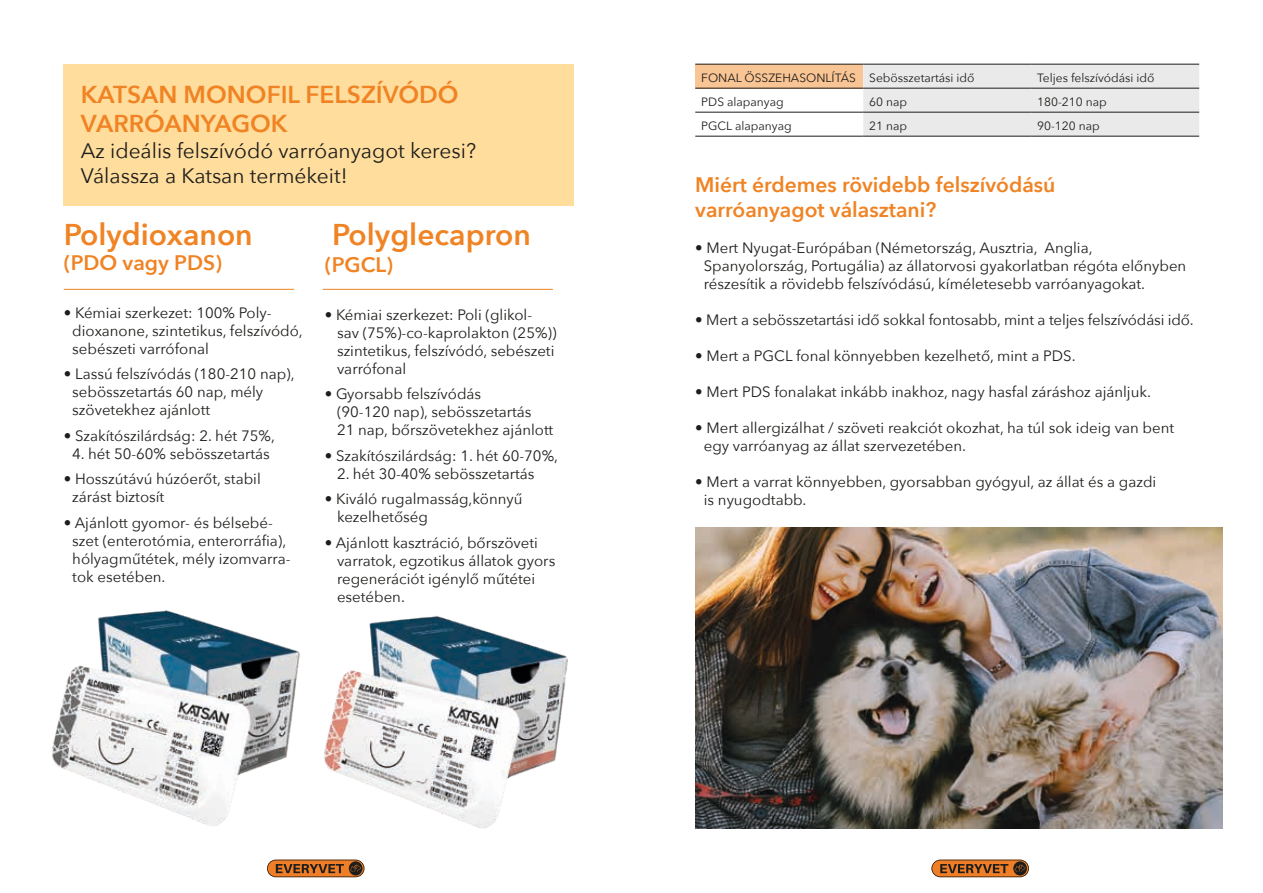
<style>
.page{position:relative;width:1263px;height:893px;background:#fff}
.page>*{position:absolute;margin:0;border:0;box-sizing:border-box;transform-origin:0 0}
.t1{font:600 30px "Avenir Next";color:#f08323}
.t2{font:600 24.45px/29.2px "Avenir Next";color:#f08323}
.t3{font:600 21px/25.2px "Avenir Next";color:#f08323}
.t4{font:21px/25.2px "Avenir Next";color:#1d1d1b}
.t5{font:15px/18px "Avenir Next";color:#1d1d1b}
.t6{font:12px "Avenir Next";color:#1d1d1b}
</style>
<div class="page">
<div style="left:64px;top:64px;width:510px;height:142px;background:#ffdd9d"></div>
<svg style="left:931px;top:860px;width:98px;height:17px"></svg>
<div style="left:695px;top:64px;width:168px;height:24px;background:#fac594"></div>
<div style="left:863px;top:65px;width:336px;height:71px;background:#eaeaea"></div>
<hr style="left:695px;top:64px;width:168px;height:1px;background:#1d1d1b">
<hr style="left:863px;top:64px;width:168px;height:1px;background:#1d1d1b">
<hr style="left:1031px;top:64px;width:168px;height:1px;background:#1d1d1b">
<hr style="left:695px;top:88px;width:168px;height:1px;background:#1d1d1b">
<hr style="left:863px;top:88px;width:168px;height:1px;background:#1d1d1b">
<hr style="left:1031px;top:88px;width:168px;height:1px;background:#1d1d1b">
<hr style="left:695px;top:112px;width:168px;height:1px;background:#1d1d1b">
<hr style="left:863px;top:112px;width:168px;height:1px;background:#1d1d1b">
<hr style="left:1031px;top:112px;width:168px;height:1px;background:#1d1d1b">
<hr style="left:695px;top:136px;width:168px;height:1px;background:#1d1d1b">
<hr style="left:863px;top:136px;width:168px;height:1px;background:#1d1d1b">
<hr style="left:1031px;top:136px;width:168px;height:1px;background:#1d1d1b">
<img style="left:324px;top:616px;width:244px;height:213px">
<img style="left:52px;top:610px;width:248px;height:216px">
<hr style="left:64px;top:289px;width:230px;height:1px;background:#f08323">
<hr style="left:323px;top:289px;width:230px;height:1px;background:#f08323">
<svg style="left:267px;top:860px;width:97px;height:17px"></svg>
<img style="left:695px;top:528px;width:527px;height:300px">
<h2 class="t2" style="left:81px;top:79px;width:379px">KATSAN MONOFIL FELSZÍVÓDÓ<br>VARRÓANYAGOK</h2>
<h3 class="t4" style="left:81px;top:137px;width:397px">Az ideális felszívódó varróanyagot keresi?<br>Válassza a Katsan termékeit!</h3>
<h1 class="t1" style="left:64px;top:209px;width:190px">Polydioxanon</h1>
<h3 class="t3" style="left:64px;top:249px;width:160px">(PDO vagy PDS)</h3>
<p class="t5" style="left:72px;top:303px;width:232px;text-indent:-9px">• Kémiai szerkezet: 100% Poly&shy;dioxanone, szintetikus, felszívódó, sebészeti varrófonal</p>
<p class="t5" style="left:72px;top:365px;width:224px;text-indent:-9px">• Lassú felszívódás (180-210 nap), sebösszetartás 60 nap, mély szövetekhez ajánlott</p>
<p class="t5" style="left:64px;top:426px;width:213px">• Szakítószilárdság: 2. hét 75%,</p>
<p class="t5" style="left:72px;top:444px;width:199px">4. hét 50-60% sebösszetartás</p>
<p class="t5" style="left:72px;top:470px;width:190px;text-indent:-9px">• Hosszútávú húzóerőt, stabil zárást biztosít</p>
<p class="t5" style="left:72px;top:513px;width:220px;text-indent:-9px">• Ajánlott gyomor- és bélsebé&shy;szet (enterotómia, enterorráfia), hólyagműtétek, mély izomvarra&shy;tok esetében.</p>
<h1 class="t1" style="left:332px;top:209px;width:200px">Polyglecapron</h1>
<h3 class="t3" style="left:325px;top:251px;width:70px">(PGCL)</h3>
<p class="t5" style="left:337px;top:305px;width:221px;text-indent:-12px">• Kémiai szerkezet: Poli (glikol&shy;sav (75%)-co-kaprolakton (25%)) szintetikus, felszívódó, sebészeti varrófonal</p>
<p class="t5" style="left:337px;top:384px;width:218px;text-indent:-12px">• Gyorsabb felszívódás<br>(90-120 nap), sebösszetartás<br>21 nap, bőrszövetekhez ajánlott</p>
<p class="t5" style="left:325px;top:446px;width:235px">• Szakítószilárdság: 1. hét 60-70%,</p>
<p class="t5" style="left:337px;top:464px;width:199px">2. hét 30-40% sebösszetartás</p>
<p class="t5" style="left:337px;top:489px;width:187px;text-indent:-12px">• Kiváló rugalmasság,könnyű kezelhetőség</p>
<p class="t5" style="left:337px;top:533px;width:220px;text-indent:-12px">• Ajánlott kasztráció, bőrszöveti varratok, egzotikus állatok gyors regenerációt igénylő műtétei esetében.</p>
<p class="t6" style="left:701px;top:68px;width:275px">FONAL ÖSSZEHASONLÍTÁS Sebösszetartási idő</p>
<p class="t6" style="left:1037px;top:68px;width:119px">Teljes felszívódási idő</p>
<p class="t6" style="left:701px;top:92px;width:84px">PDS alapanyag</p>
<p class="t6" style="left:869px;top:92px;width:39px">60 nap</p>
<p class="t6" style="left:1037px;top:92px;width:71px">180-210 nap</p>
<p class="t6" style="left:701px;top:116px;width:92px">PGCL alapanyag</p>
<p class="t6" style="left:869px;top:116px;width:39px">21 nap</p>
<p class="t6" style="left:1037px;top:116px;width:64px">90-120 nap</p>
<h3 class="t3" style="left:695px;top:171px;width:362px">Miért érdemes rövidebb felszívódású varróanyagot választani?</h3>
<p class="t5" style="left:704px;top:238px;width:484px;text-indent:-9px">• Mert Nyugat-Európában (Németország, Ausztria, Anglia,<br>Spanyolország, Portugália) az állatorvosi gyakorlatban régóta előnyben részesítik a rövidebb felszívódású, kíméletesebb varróanyagokat.</p>
<p class="t5" style="left:695px;top:310px;width:500px">• Mert a sebösszetartási idő sokkal fontosabb, mint a teljes felszívódási idő.</p>
<p class="t5" style="left:695px;top:346px;width:382px">• Mert a PGCL fonal könnyebben kezelhető, mint a PDS.</p>
<p class="t5" style="left:695px;top:382px;width:457px">• Mert PDS fonalakat inkább inakhoz, nagy hasfal záráshoz ajánljuk.</p>
<p class="t5" style="left:704px;top:418px;width:472px;text-indent:-9px">• Mert allergizálhat / szöveti reakciót okozhat, ha túl sok ideig van bent egy varróanyag az állat szervezetében.</p>
<p class="t5" style="left:704px;top:472px;width:454px;text-indent:-9px">• Mert a varrat könnyebben, gyorsabban gyógyul, az állat és a gazdi is nyugodtabb.</p>
</div>
